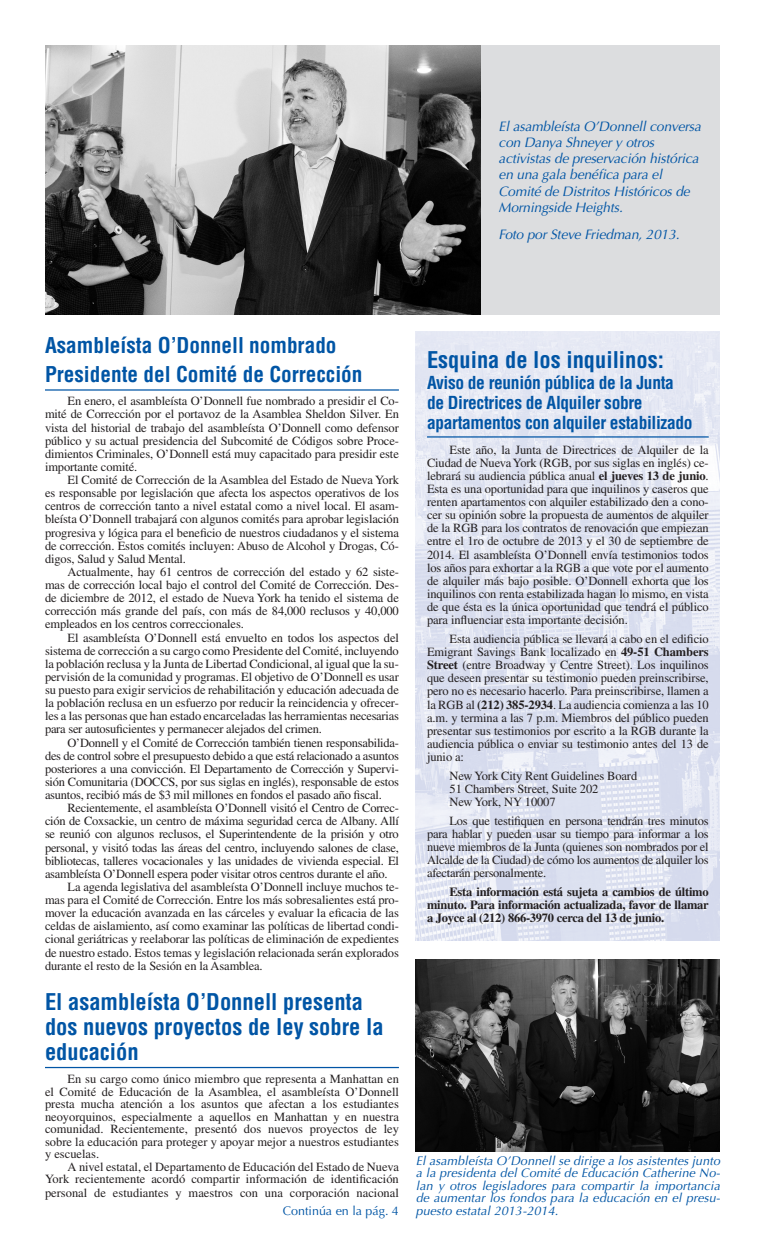
<style>
.page{position:relative;width:765px;height:1260px;background:#fff}
.page>*{position:absolute;margin:0;border:0;box-sizing:border-box;transform-origin:0 0}
.heading_2{font:700 condensed 22.5px/25px "Helvetica";color:#0155a5}
.heading_2-2{font:700 condensed 21.25px/28.8px "Helvetica";color:#0155a5}
.heading_2-3{font:700 condensed 17.5px/20px "Helvetica";letter-spacing:-.02em;color:#0155a5}
.photo_captions{font:italic 13.75px/16.2px "Optima";letter-spacing:-.01em;color:#0155a5}
.body_text{font:12.5px/13.1px "Times";letter-spacing:-.01em;color:#231f20;text-align:justify}
.photo_captions-2{font:italic 12.5px/12.5px "Optima";letter-spacing:.01em;color:#0155a5;text-align:justify}
.body_text-2{font:700 12.5px/13.1px "Times";letter-spacing:-.02em;color:#231f20;text-align:justify}
.photo_captions-3{font:12.5px "Optima";color:#0155a5}
.s1{font-weight:700}
</style>
<div class="page">
<hr style="left:45px;top:389px;width:354px;height:2px;background:#0155a5">
<img style="left:416px;top:959px;width:304px;height:193px">
<img style="left:416px;top:331px;width:304px;height:609px">
<img style="left:45px;top:45px;width:437px;height:270px">
<div style="left:482px;top:45px;width:238px;height:270px;background:#dcdddf"></div>
<hr style="left:427px;top:436px;width:282px;height:2px;background:#0155a5">
<hr style="left:45px;top:1067px;width:354px;height:1px;background:#0155a5">
<p class="photo_captions" style="left:499px;top:118px;width:204px">El asambleísta O’Donnell conversa con Danya Shneyer y otros activistas de preservación histórica en una gala benéfica para el<br>Comité de Distritos Históricos de<br>Morningside Heights.</p>
<p class="photo_captions" style="left:499px;top:227px;width:183px">Foto por Steve Friedman, 2013.</p>
<p class="heading_2-2" style="left:45px;top:331px;width:319px">Asambleísta O’Donnell nombrado<br>Presidente del Comité de Corrección</p>
<p class="body_text" style="left:45px;top:394px;width:355px;text-indent:22px">En enero, el asambleísta O’Donnell fue nombrado a presidir el Co&shy;mité de Corrección por el portavoz de la Asamblea Sheldon Silver. En vista del historial de trabajo del asambleísta O’Donnell como defensor público y su actual presidencia del Subcomité de Códigos sobre Proce&shy;dimientos Criminales, O’Donnell está muy capacitado para presidir este importante comité.</p>
<p class="body_text" style="left:45px;top:473px;width:355px;text-indent:22px">El Comité de Corrección de la Asamblea del Estado de Nueva York es responsable por legislación que afecta los aspectos operativos de los centros de corrección tanto a nivel estatal como a nivel local. El asam&shy;bleísta O’Donnell trabajará con algunos comités para aprobar legislación progresiva y lógica para el beneficio de nuestros ciudadanos y el sistema de corrección. Estos comités incluyen: Abuso de Alcohol y Drogas, Có&shy;digos, Salud y Salud Mental.</p>
<p class="body_text" style="left:45px;top:565px;width:355px;text-indent:22px">Actualmente, hay 61 centros de corrección del estado y 62 siste&shy;mas de corrección local bajo el control del Comité de Corrección. Des&shy;de diciembre de 2012, el estado de Nueva York ha tenido el sistema de corrección más grande del país, con más de 84,000 reclusos y 40,000 empleados en los centros correccionales.</p>
<p class="body_text" style="left:45px;top:631px;width:355px;text-indent:22px">El asambleísta O’Donnell está envuelto en todos los aspectos del sistema de corrección a su cargo como Presidente del Comité, incluyendo la población reclusa y la Junta de Libertad Condicional, al igual que la su&shy;pervisión de la comunidad y programas. El objetivo de O’Donnell es usar su puesto para exigir servicios de rehabilitación y educación adecuada de la población reclusa en un esfuerzo por reducir la reincidencia y ofrecer&shy;les a las personas que han estado encarceladas las herramientas necesarias para ser autosuficientes y permanecer alejados del crimen.</p>
<p class="body_text" style="left:45px;top:736px;width:355px;text-indent:22px">O’Donnell y el Comité de Corrección también tienen responsabilida&shy;des de control sobre el presupuesto debido a que está relacionado a asuntos posteriores a una convicción. El Departamento de Corrección y Supervi&shy;sión Comunitaria (DOCCS, por sus siglas en inglés), responsable de estos asuntos, recibió más de $3 mil millones en fondos el pasado año fiscal.</p>
<p class="body_text" style="left:45px;top:801px;width:355px;text-indent:22px">Recientemente, el asambleísta O’Donnell visitó el Centro de Correc&shy;ción de Coxsackie, un centro de máxima seguridad cerca de Albany. Allí se reunió con algunos reclusos, el Superintendente de la prisión y otro personal, y visitó todas las áreas del centro, incluyendo salones de clase, bibliotecas, talleres vocacionales y las unidades de vivienda especial. El asambleísta O’Donnell espera poder visitar otros centros durante el año.</p>
<p class="body_text" style="left:45px;top:880px;width:355px;text-indent:22px">La agenda legislativa del asambleísta O’Donnell incluye muchos te&shy;mas para el Comité de Corrección. Entre los más sobresalientes está pro&shy;mover la educación avanzada en las cárceles y evaluar la eficacia de las celdas de aislamiento, así como examinar las políticas de libertad condi&shy;cional geriátricas y reelaborar las políticas de eliminación de expedientes de nuestro estado. Estos temas y legislación relacionada serán explorados durante el resto de la Sesión en la Asamblea.</p>
<p class="heading_2" style="left:45px;top:989px;width:340px">El asambleísta O’Donnell presenta dos nuevos proyectos de ley sobre la educación</p>
<p class="body_text" style="left:45px;top:1073px;width:355px;line-height:12.5px;text-indent:22px">En su cargo como único miembro que representa a Manhattan en el Comité de Educación de la Asamblea, el asambleísta O’Donnell presta mucha atención a los asuntos que afectan a los estudiantes neoyorquinos, especialmente a aquellos en Manhattan y en nuestra comunidad. Recientemente, presentó dos nuevos proyectos de ley sobre la educación para proteger y apoyar mejor a nuestros estudiantes y escuelas.</p>
<p class="body_text" style="left:45px;top:1160px;width:355px;line-height:12.8px;text-indent:22px">A nivel estatal, el Departamento de Educación del Estado de Nueva York recientemente acordó compartir información de identificación personal de estudiantes y maestros con una corporación nacional</p>
<p class="photo_captions-3" style="left:283px;top:1204px;width:118px">Continúa en la pág. 4</p>
<p class="heading_2" style="left:427px;top:347px;width:238px">Esquina de los inquilinos:</p>
<p class="heading_2-3" style="left:427px;top:373px;width:267px">Aviso de reunión pública de la Junta de Directrices de Alquiler sobre apartamentos con alquiler estabilizado</p>
<p class="body_text" style="left:427px;top:443px;width:283px;text-indent:22px">Este año, la Junta de Directrices de Alquiler de la Ciudad de Nueva York (RGB, por sus siglas en inglés) ce&shy;lebrará su audiencia pública anual <span class="s1">el jueves 13 de junio</span>.<br>Esta es una oportunidad para que inquilinos y caseros que renten apartamentos con alquiler estabilizado den a cono&shy;cer su opinión sobre la propuesta de aumentos de alquiler de la RGB para los contratos de renovación que empiezan entre el 1ro de octubre de 2013 y el 30 de septiembre de 2014. El asambleísta O’Donnell envía testimonios todos los años para exhortar a la RGB a que vote por el aumento de alquiler más bajo posible. O’Donnell exhorta que los inquilinos con renta estabilizada hagan lo mismo, en vista de que ésta es la única oportunidad que tendrá el público para influenciar esta importante decisión.</p>
<p class="body_text" style="left:427px;top:632px;width:283px;text-indent:22px">Esta audiencia pública se llevará a cabo en el edificio Emigrant Savings Bank localizado en <span class="s1">49-51 Chambers Street</span> (entre Broadway y Centre Street). Los inquilinos que deseen presentar su testimonio pueden preinscribirse, pero no es necesario hacerlo. Para preinscribirse, llamen a la RGB al <span class="s1">(212) 385-2934</span>. La audiencia comienza a las 10 a.m. y termina a las 7 p.m. Miembros del público pueden presentar sus testimonios por escrito a la RGB durante la audiencia pública o enviar su testimonio antes del 13 de junio a:</p>
<p class="body_text" style="left:450px;top:769px;width:189px">New York City Rent Guidelines Board</p>
<p class="body_text" style="left:450px;top:782px;width:150px">51 Chambers Street, Suite 202</p>
<p class="body_text" style="left:450px;top:795px;width:108px">New York, NY 10007</p>
<p class="body_text" style="left:427px;top:814px;width:283px;text-indent:22px">Los que testifiquen en persona tendrán tres minutos para hablar y pueden usar su tiempo para informar a los nueve miembros de la Junta (quienes son nombrados por el Alcalde de la Ciudad) de cómo los aumentos de alquiler los afectarán personalmente.</p>
<p class="body_text-2" style="left:427px;top:885px;width:283px;text-indent:22px">Esta información está sujeta a cambios de último minuto. Para información actualizada, favor de llamar a Joyce al (212) 866-3970 cerca del 13 de junio.</p>
<p class="photo_captions-2" style="left:416px;top:1155px;width:306px">El asambleísta O’Donnell se dirige a los asistentes junto a la presidenta del Comité de Educación Catherine No&shy;lan y otros legisladores para compartir la importancia de aumentar los fondos para la educación en el presu&shy;puesto estatal 2013-2014.</p>
</div>
